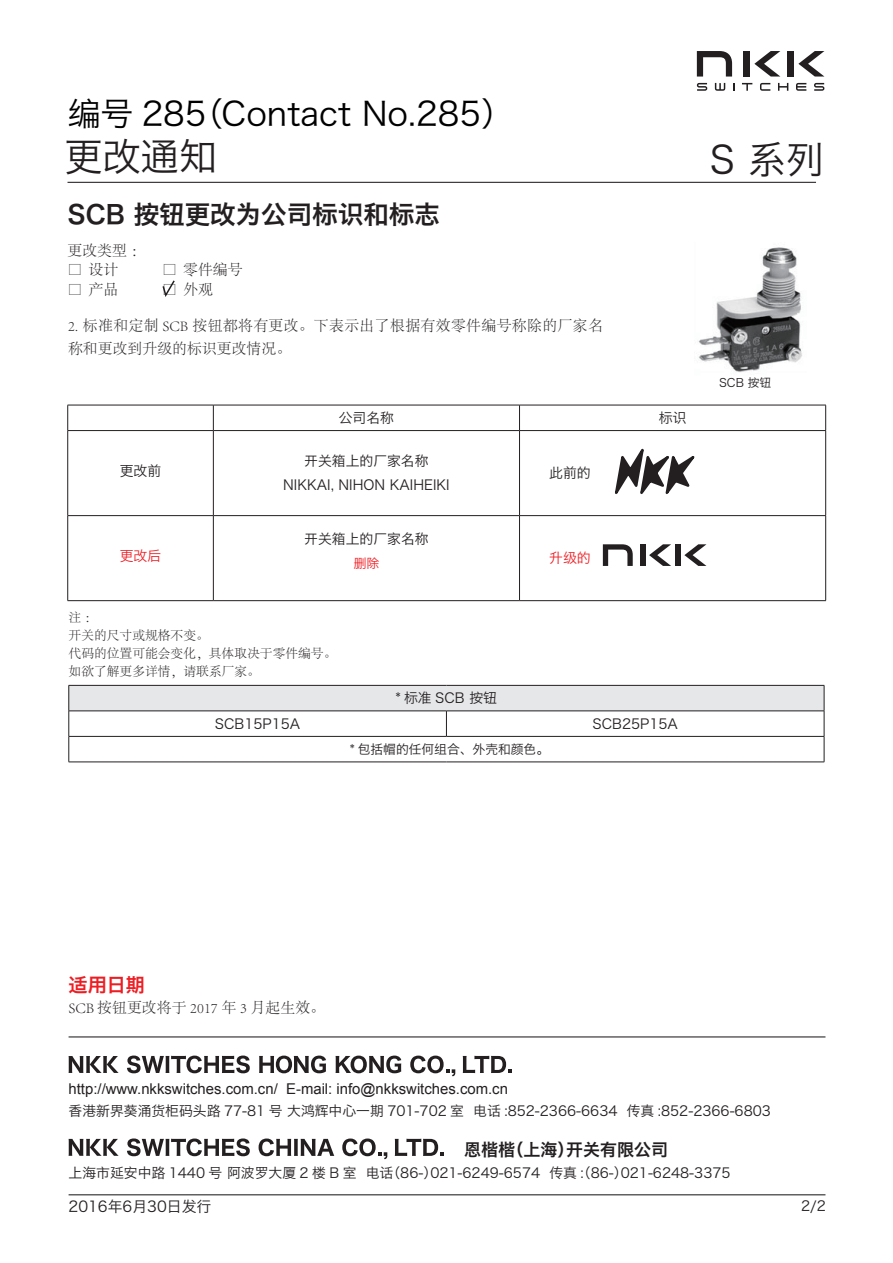
<style>
.page{position:relative;width:893px;height:1263px;background:#fff}
.page>*{position:absolute;margin:0;border:0;box-sizing:border-box;transform-origin:0 0}
.t1{font:38.25px "Hiragino Sans GB W3";color:#231f20}
.t2{font:33px "Hiragino Sans GB W3";color:#000}
.t3{font:25.5px "Hiragino Sans GB W6";color:#231f20}
.t4{font:19.2px "Hiragino Sans GB W6";color:#ee1d23}
.t5{font:16.95px "Hiragino Sans GB W6";color:#231f20}
.t6{font:14.85px "Arial";color:#231f20}
.t7{font:300 14.85px/22.4px "Adobe Song Std";letter-spacing:.025em;color:#231f20}
.t8{font:300 14.85px "Adobe Song Std";color:#231f20}
.t9{font:14.85px "Hiragino Sans GB W3";color:#231f20}
.t10{font:13.8px/24.2px "Hiragino Sans GB W3";color:#231f20;text-align:center}
.t11{font:13.8px "Hiragino Sans GB W3";color:#ee1d23}
.t12{font:300 12.75px/18.1px "Adobe Song Std";color:#231f20}
.t13{font:12.75px "Hiragino Sans GB W3";color:#231f20}
.t14{font:12.75px "Hiragino Sans GB W3";color:#ee1d23}
.t15{font:11.7px "Hiragino Sans GB W3";color:#231f20}
.s1{color:#231f20}
</style>
<div class="page">
<hr style="left:68px;top:405px;width:145px;height:1px;background:#231f20">
<svg style="left:67px;top:405px;width:1px;height:25px"></svg>
<hr style="left:213px;top:405px;width:306px;height:1px;background:#231f20">
<svg style="left:213px;top:405px;width:1px;height:25px"></svg>
<hr style="left:519px;top:405px;width:307px;height:1px;background:#231f20">
<svg style="left:519px;top:405px;width:1px;height:25px"></svg>
<svg style="left:825px;top:405px;width:1px;height:25px"></svg>
<hr style="left:68px;top:430px;width:145px;height:1px;background:#231f20">
<hr style="left:67px;top:431px;width:1px;height:84px;background:#231f20">
<hr style="left:213px;top:430px;width:306px;height:1px;background:#231f20">
<hr style="left:213px;top:431px;width:1px;height:84px;background:#231f20">
<hr style="left:519px;top:430px;width:307px;height:1px;background:#231f20">
<hr style="left:519px;top:431px;width:1px;height:84px;background:#231f20">
<hr style="left:825px;top:431px;width:1px;height:84px;background:#231f20">
<hr style="left:68px;top:515px;width:145px;height:1px;background:#231f20">
<hr style="left:67px;top:516px;width:1px;height:84px;background:#231f20">
<hr style="left:213px;top:515px;width:306px;height:1px;background:#231f20">
<hr style="left:213px;top:516px;width:1px;height:84px;background:#231f20">
<hr style="left:519px;top:515px;width:307px;height:1px;background:#231f20">
<hr style="left:519px;top:516px;width:1px;height:84px;background:#231f20">
<hr style="left:825px;top:516px;width:1px;height:84px;background:#231f20">
<hr style="left:68px;top:600px;width:145px;height:1px;background:#231f20">
<hr style="left:213px;top:600px;width:306px;height:1px;background:#231f20">
<hr style="left:519px;top:600px;width:307px;height:1px;background:#231f20">
<svg style="left:162px;top:280px;width:13px;height:17px"></svg>
<svg style="left:697px;top:51px;width:35px;height:26px"></svg>
<div style="left:787px;top:51px;width:6px;height:26px;background:#231f20"></div>
<div style="left:743px;top:51px;width:6px;height:26px;background:#231f20"></div>
<svg style="left:754px;top:51px;width:26px;height:26px"></svg>
<svg style="left:798px;top:51px;width:26px;height:26px"></svg>
<svg style="left:697px;top:83px;width:10px;height:8px"></svg>
<svg style="left:814px;top:83px;width:10px;height:8px"></svg>
<svg style="left:778px;top:83px;width:10px;height:8px"></svg>
<svg style="left:796px;top:83px;width:10px;height:8px"></svg>
<svg style="left:760px;top:83px;width:10px;height:8px"></svg>
<svg style="left:742px;top:83px;width:10px;height:8px"></svg>
<svg style="left:715px;top:83px;width:10px;height:8px"></svg>
<hr style="left:68px;top:182px;width:748px;height:1px;background:#231f20">
<img style="left:698px;top:247px;width:104px;height:125px">
<svg style="left:615px;top:448px;width:80px;height:46px"></svg>
<svg style="left:603px;top:544px;width:30px;height:22px"></svg>
<div style="left:675px;top:544px;width:6px;height:22px;background:#231f20"></div>
<div style="left:640px;top:544px;width:5px;height:22px;background:#231f20"></div>
<svg style="left:649px;top:544px;width:22px;height:22px"></svg>
<svg style="left:684px;top:544px;width:22px;height:22px"></svg>
<div style="left:69px;top:685px;width:755px;height:26px;background:#e6e7e9"></div>
<hr style="left:69px;top:685px;width:377px;height:1px;background:#231f20">
<hr style="left:446px;top:685px;width:378px;height:1px;background:#231f20">
<hr style="left:69px;top:711px;width:377px;height:1px;background:#231f20">
<hr style="left:446px;top:711px;width:378px;height:1px;background:#231f20">
<svg style="left:446px;top:711px;width:1px;height:25px"></svg>
<hr style="left:69px;top:736px;width:377px;height:1px;background:#231f20">
<svg style="left:69px;top:685px;width:1px;height:77px"></svg>
<hr style="left:446px;top:736px;width:378px;height:1px;background:#231f20">
<svg style="left:824px;top:685px;width:1px;height:77px"></svg>
<hr style="left:69px;top:762px;width:377px;height:1px;background:#231f20">
<hr style="left:446px;top:762px;width:378px;height:1px;background:#231f20">
<hr style="left:69px;top:1194px;width:756px;height:1px;background:#231f20">
<hr style="left:69px;top:1036px;width:756px;height:1px;background:#231f20">
<svg style="left:127px;top:1055px;width:123px;height:18px"></svg>
<svg style="left:259px;top:1055px;width:67px;height:18px"></svg>
<svg style="left:336px;top:1055px;width:65px;height:18px"></svg>
<svg style="left:410px;top:1055px;width:45px;height:21px"></svg>
<svg style="left:463px;top:1056px;width:49px;height:17px"></svg>
<svg style="left:69px;top:1056px;width:50px;height:17px"></svg>
<svg style="left:127px;top:1138px;width:123px;height:18px"></svg>
<svg style="left:259px;top:1138px;width:75px;height:18px"></svg>
<svg style="left:342px;top:1138px;width:45px;height:21px"></svg>
<svg style="left:395px;top:1139px;width:49px;height:17px"></svg>
<svg style="left:69px;top:1139px;width:50px;height:17px"></svg>
<h2 class="t2" style="left:68px;top:93px;width:448px">编号 285（Contact No.285）</h2>
<h1 class="t1" style="left:64px;top:133px;width:155px">更改通知</h1>
<h3 class="t3" style="left:68px;top:197px;width:374px">SCB 按钮更改为公司标识和标志</h3>
<p class="t8" style="left:68px;top:243px;width:80px">更改类型：</p>
<p class="t8" style="left:68px;top:262px;width:52px">□ 设计</p>
<p class="t8" style="left:162px;top:262px;width:82px">□ 零件编号</p>
<p class="t8" style="left:68px;top:281px;width:52px">□ 产品</p>
<p class="t8" style="left:162px;top:281px;width:52px">□ 外观</p>
<p class="t7" style="left:68px;top:315px;width:536px">2. 标准和定制 SCB 按钮都将有更改。下表示出了根据有效零件编号称除的厂家名称和更改到升级的标识更改情况。</p>
<p class="t10" style="left:339px;top:406px;width:57px">公司名称</p>
<p class="t10" style="left:659px;top:406px;width:29px">标识</p>
<p class="t10" style="left:120px;top:458px;width:43px">更改前</p>
<p class="t10" style="left:283px;top:449px;width:168px">开关箱上的厂家名称<br>NIKKAI, NIHON KAIHEIKI</p>
<p class="t10" style="left:522px;top:461px;width:71px">　　此前的</p>
<p class="t11" style="left:120px;top:547px;width:43px">更改后</p>
<p class="t10" style="left:304px;top:527px;width:126px">开关箱上的厂家名称</p>
<p class="t14" style="left:354px;top:555px;width:27px">删除</p>
<p class="t11" style="left:522px;top:550px;width:71px"><span class="s1">　　</span>升级的</p>
<p class="t12" style="left:69px;top:609px;width:269px">注：<br>开关的尺寸或规格不变。<br>代码的位置可能会变化，具体取决于零件编号。如欲了解更多详情，请联系厂家。</p>
<p class="t10" style="left:396px;top:686px;width:103px">* 标准 SCB 按钮</p>
<p class="t10" style="left:215px;top:711px;width:87px">SCB15P15A</p>
<p class="t10" style="left:593px;top:711px;width:87px">SCB25P15A</p>
<p class="t13" style="left:350px;top:741px;width:200px">* 包括帽的任何组合、外壳和颜色。</p>
<h1 class="t1" style="left:709px;top:136px;width:116px">S 系列</h1>
<p class="t15" style="left:719px;top:375px;width:54px">SCB 按钮</p>
<h3 class="t4" style="left:69px;top:972px;width:78px">适用日期</h3>
<p class="t8" style="left:69px;top:1000px;width:258px">SCB 按钮更改将于 2017 年 3 月起生效。</p>
<p class="t6" style="left:69px;top:1079px;width:441px">http://www.nkkswitches.com.cn/ E-mail: info@nkkswitches.com.cn</p>
<p class="t10" style="left:69px;top:1098px;width:704px">香港新界葵涌货柜码头路 77-81 号 大鸿辉中心一期 701-702 室 电话 :852-2366-6634 传真 :852-2366-6803</p>
<p class="t5" style="left:464px;top:1138px;width:206px">恩楷楷（上海）开关有限公司</p>
<p class="t10" style="left:69px;top:1161px;width:663px">上海市延安中路 1440 号 阿波罗大厦 2 楼 B 室 电话（86-）021-6249-6574 传真 :（86-）021-6248-3375</p>
<p class="t9" style="left:69px;top:1197px;width:144px">2016年6月30日发行</p>
<p class="t10" style="left:801px;top:1194px;width:26px">2/2</p>
</div>
